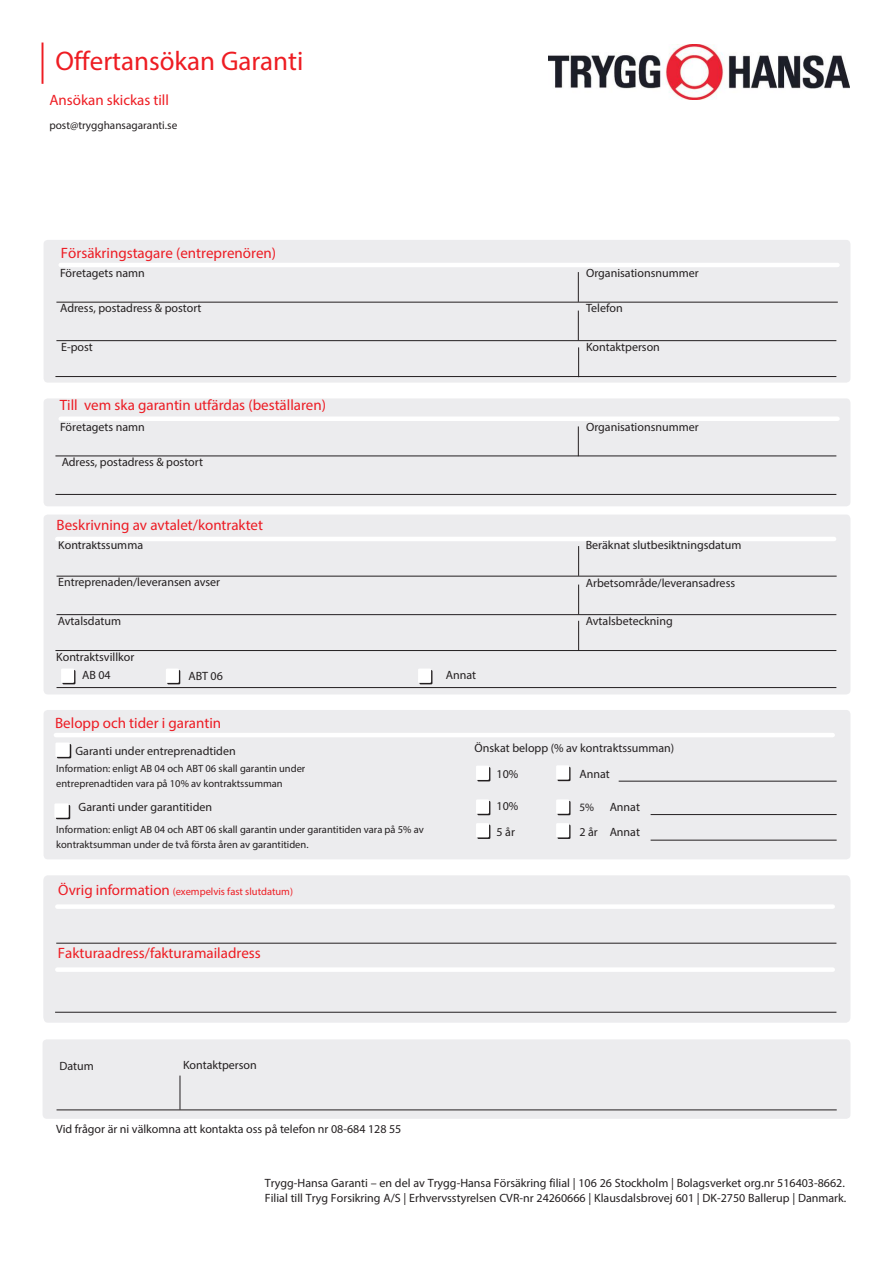
<style>
.page{position:relative;width:893px;height:1263px;background:#fff}
.page>*{position:absolute;margin:0;border:0;box-sizing:border-box;transform-origin:0 0}
.t1{font:27px "Myriad Pro";color:#ee1d23}
.t2{font:15px "Myriad Pro";color:#ed1c24}
.t3{font:15px "Myriad Pro";color:#ee1d23}
.Brødtekst_overskrift{font:12px/15.5px "Myriad Pro";color:#231f20}
.t4{font:11.25px "Myriad Pro";color:#231f20}
.t5{font:10.5px/15px "Myriad Pro";color:#231f20}
.t6{font:10.5px "Myriad Pro";color:#ee1d23}
.s1{font-size:15px;color:#ed1c24}
</style>
<div class="page">
<div style="left:43px;top:1039px;width:807px;height:80px;background:#ececee;border-radius:4px"></div>
<div style="left:43px;top:875px;width:807px;height:148px;background:#ececee"></div>
<div style="left:44px;top:240px;width:806px;height:143px;background:#ececee;border-radius:4px"></div>
<hr style="left:42px;top:43px;width:1px;height:41px;background:#ee1d23">
<hr style="left:56px;top:302px;width:782px;height:1px;background:#231f20">
<hr style="left:56px;top:340px;width:780px;height:1px;background:#231f20">
<hr style="left:55px;top:376px;width:781px;height:1px;background:#231f20">
<hr style="left:55px;top:1012px;width:781px;height:1px;background:#231f20">
<hr style="left:578px;top:347px;width:1px;height:30px;background:#231f20">
<hr style="left:578px;top:272px;width:1px;height:30px;background:#231f20">
<svg style="left:578px;top:311px;width:1px;height:29px"></svg>
<hr style="left:61px;top:263px;width:776px;height:4px;background:#fff">
<div style="left:57px;top:904px;width:776px;height:5px;background:#fff"></div>
<div style="left:44px;top:398px;width:806px;height:108px;background:#ececee;border-radius:4px"></div>
<hr style="left:55px;top:456px;width:781px;height:1px;background:#231f20">
<hr style="left:55px;top:494px;width:781px;height:1px;background:#231f20">
<hr style="left:578px;top:426px;width:1px;height:30px;background:#231f20">
<div style="left:61px;top:416px;width:776px;height:5px;background:#fff"></div>
<hr style="left:180px;top:1075px;width:1px;height:34px;background:#231f20">
<hr style="left:56px;top:943px;width:780px;height:1px;background:#231f20">
<div style="left:44px;top:710px;width:806px;height:149px;background:#ececee;border-radius:4px"></div>
<hr style="left:651px;top:814px;width:186px;height:1px;background:#231f20">
<div style="left:44px;top:514px;width:806px;height:180px;background:#ececee;border-radius:4px"></div>
<hr style="left:57px;top:576px;width:780px;height:1px;background:#231f20">
<hr style="left:57px;top:614px;width:779px;height:1px;background:#231f20">
<hr style="left:55px;top:650px;width:781px;height:1px;background:#231f20">
<svg style="left:578px;top:621px;width:1px;height:29px"></svg>
<hr style="left:578px;top:546px;width:1px;height:30px;background:#231f20">
<svg style="left:578px;top:585px;width:1px;height:29px"></svg>
<hr style="left:57px;top:537px;width:777px;height:4px;background:#fff">
<hr style="left:57px;top:687px;width:779px;height:1px;background:#231f20">
<hr style="left:56px;top:733px;width:777px;height:4px;background:#fff">
<div style="left:57px;top:744px;width:14px;height:14px;background:#231f20"></div>
<div style="left:55px;top:742px;width:15px;height:15px;background:#fff"></div>
<div style="left:56px;top:805px;width:14px;height:14px;background:#231f20"></div>
<div style="left:54px;top:803px;width:15px;height:15px;background:#fff"></div>
<hr style="left:651px;top:840px;width:186px;height:1px;background:#231f20">
<hr style="left:619px;top:781px;width:218px;height:1px;background:#231f20">
<hr style="left:57px;top:1109px;width:780px;height:1px;background:#231f20">
<svg style="left:557px;top:767px;width:13px;height:14px"></svg>
<div style="left:556px;top:765px;width:13px;height:15px;background:#fff"></div>
<div style="left:477px;top:767px;width:13px;height:14px;background:#231f20"></div>
<div style="left:476px;top:766px;width:13px;height:14px;background:#fff"></div>
<div style="left:477px;top:801px;width:13px;height:14px;background:#231f20"></div>
<div style="left:476px;top:799px;width:13px;height:15px;background:#fff"></div>
<svg style="left:477px;top:825px;width:13px;height:14px"></svg>
<div style="left:476px;top:823px;width:13px;height:14px;background:#fff"></div>
<svg style="left:557px;top:801px;width:13px;height:14px"></svg>
<div style="left:556px;top:799px;width:13px;height:15px;background:#fff"></div>
<svg style="left:557px;top:825px;width:13px;height:14px"></svg>
<div style="left:556px;top:823px;width:13px;height:14px;background:#fff"></div>
<svg style="left:419px;top:670px;width:13px;height:14px"></svg>
<div style="left:418px;top:668px;width:13px;height:15px;background:#fff"></div>
<div style="left:167px;top:670px;width:13px;height:14px;background:#231f20"></div>
<div style="left:166px;top:668px;width:13px;height:15px;background:#fff"></div>
<svg style="left:62px;top:670px;width:13px;height:14px"></svg>
<div style="left:61px;top:668px;width:13px;height:15px;background:#fff"></div>
<div style="left:57px;top:967px;width:776px;height:5px;background:#fff"></div>
<img style="left:549px;top:45px;width:301px;height:55px">
<p class="t1" style="left:55px;top:44px;width:250px">Offertansökan Garanti</p>
<p class="t3" style="left:49px;top:91px;width:121px">Ansökan skickas till</p>
<p class="t4" style="left:49px;top:118px;width:129px">post@trygghansagaranti.se</p>
<p class="t2" style="left:61px;top:243px;width:217px">Försäkringstagare (entreprenören)</p>
<p class="Brødtekst_overskrift" style="left:60px;top:265px;width:86px">Företagets namn</p>
<p class="Brødtekst_overskrift" style="left:586px;top:265px;width:114px">Organisationsnummer</p>
<p class="Brødtekst_overskrift" style="left:60px;top:300px;width:143px">Adress, postadress &amp; postort</p>
<p class="Brødtekst_overskrift" style="left:586px;top:300px;width:38px">Telefon</p>
<p class="Brødtekst_overskrift" style="left:61px;top:339px;width:33px">E-post</p>
<p class="Brødtekst_overskrift" style="left:586px;top:339px;width:75px">Kontaktperson</p>
<p class="t2" style="left:60px;top:396px;width:268px">Till vem ska garantin utfärdas (beställaren)</p>
<p class="Brødtekst_overskrift" style="left:60px;top:419px;width:86px">Företagets namn</p>
<p class="Brødtekst_overskrift" style="left:62px;top:454px;width:143px">Adress, postadress &amp; postort</p>
<p class="t2" style="left:57px;top:516px;width:208px">Beskrivning av avtalet/kontraktet</p>
<p class="Brødtekst_overskrift" style="left:58px;top:537px;width:86px">Kontraktssumma</p>
<p class="Brødtekst_overskrift" style="left:586px;top:419px;width:114px">Organisationsnummer</p>
<p class="Brødtekst_overskrift" style="left:586px;top:537px;width:157px">Beräknat slutbesiktningsdatum</p>
<p class="Brødtekst_overskrift" style="left:58px;top:574px;width:163px">Entreprenaden/leveransen avser</p>
<p class="Brødtekst_overskrift" style="left:586px;top:575px;width:151px">Arbetsområde/leveransadress</p>
<p class="Brødtekst_overskrift" style="left:58px;top:613px;width:65px">Avtalsdatum</p>
<p class="Brødtekst_overskrift" style="left:586px;top:613px;width:88px">Avtalsbeteckning</p>
<p class="Brødtekst_overskrift" style="left:56px;top:649px;width:80px">Kontraktsvillkor</p>
<p class="Brødtekst_overskrift" style="left:82px;top:667px;width:30px">AB 04</p>
<p class="Brødtekst_overskrift" style="left:188px;top:668px;width:36px">ABT 06</p>
<p class="Brødtekst_overskrift" style="left:446px;top:667px;width:32px">Annat</p>
<p class="t2" style="left:55px;top:713px;width:168px">Belopp och tider i garantin</p>
<p class="t5" style="left:56px;top:761px;width:251px">Information: enligt AB 04 och ABT 06 skall garantin under entreprenadtiden vara på 10% av kontraktssumman</p>
<p class="Brødtekst_overskrift" style="left:75px;top:743px;width:162px">Garanti under entreprenadtiden</p>
<p class="Brødtekst_overskrift" style="left:475px;top:740px;width:201px">Önskat belopp (% av kontraktssumman)</p>
<p class="Brødtekst_overskrift" style="left:497px;top:766px;width:23px">10%</p>
<p class="Brødtekst_overskrift" style="left:579px;top:766px;width:32px">Annat</p>
<p class="Brødtekst_overskrift" style="left:79px;top:799px;width:135px">Garanti under garantitiden</p>
<p class="Brødtekst_overskrift" style="left:497px;top:798px;width:23px">10%</p>
<p class="Brødtekst_overskrift" style="left:497px;top:824px;width:20px">5 år</p>
<p class="t5" style="left:56px;top:821px;width:369px">Information: enligt AB 04 och ABT 06 skall garantin under garantitiden vara på 5% av kontraktsumman under de två första åren av garantitiden.</p>
<p class="t6" style="left:58px;top:885px;width:236px"><span class="s1">Övrig information</span> (exempelvis fast slutdatum)</p>
<p class="t3" style="left:58px;top:944px;width:204px">Fakturaadress/fakturamailadress</p>
<p class="Brødtekst_overskrift" style="left:59px;top:1058px;width:36px">Datum</p>
<p class="Brødtekst_overskrift" style="left:183px;top:1057px;width:75px">Kontaktperson</p>
<p class="Brødtekst_overskrift" style="left:56px;top:1121px;width:347px">Vid frågor är ni välkomna att kontakta oss på telefon nr 08-684 128 55</p>
<p class="t4" style="left:579px;top:800px;width:16px">5%</p>
<p class="Brødtekst_overskrift" style="left:610px;top:799px;width:32px">Annat</p>
<p class="Brødtekst_overskrift" style="left:579px;top:824px;width:20px">2 år</p>
<p class="Brødtekst_overskrift" style="left:610px;top:824px;width:32px">Annat</p>
<p class="Brødtekst_overskrift" style="left:265px;top:1175px;width:583px">Trygg-Hansa Garanti – en del av Trygg-Hansa Försäkring filial | 106 26 Stockholm | Bolagsverket org.nr 516403-8662.<br>Filial till Tryg Forsikring A/S | Erhvervsstyrelsen CVR-nr 24260666 | Klausdalsbrovej 601 | DK-2750 Ballerup | Danmark.</p>
</div>
